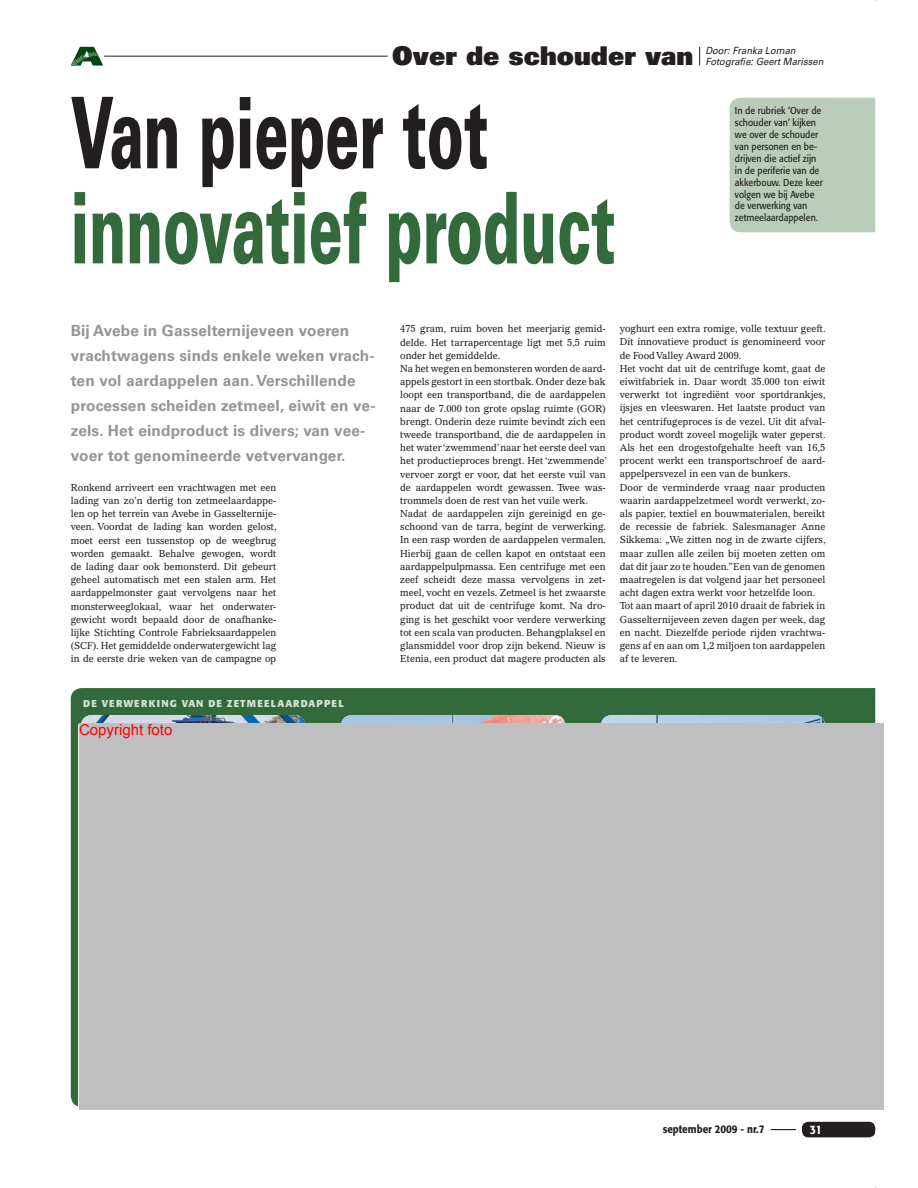
<style>
.page{position:relative;width:918px;height:1188px;background:#fff}
.page>*{position:absolute;margin:0;border:0;box-sizing:border-box;transform-origin:0 0}
.t1{font:900 99px "Univers LT Std";color:#326a3b;scale:.56 1}
.t2{font:900 99px "Univers LT Std";color:#231f20;scale:.56 1}
.t3{font:25.8px "Univers LT Std X Black";color:#231f20}
.t4{font:700 15.45px/24.9px "Univers LT Std";letter-spacing:.01em;color:#939598}
.t5{font:15px "Arial";color:#f00}
.t6{font:500 12.15px "Formata";color:#fff;scale:.9 1}
.t7{font:500 10.95px "Formata";color:#231f20;scale:.9 1}
.t8{font:9.9px/13.2px "Gazette LT Std";color:#231f20;scale:.94 1}
.t9{font:9.9px/11.9px "Formata";color:#231f20;scale:.9 1}
.t10{font:italic 9.9px/11.6px "Univers LT Std";color:#231f20;scale:.95 1}
.t11{font:700 9.9px "Formata";letter-spacing:.12em;color:#d7e3d7}
</style>
<div class="page">
<svg style="left:71px;top:47px;width:32px;height:19px"></svg>
<div style="left:802px;top:1122px;width:73px;height:15px;background:#231f20;border-radius:6px"></div>
<svg style="left:771px;top:1129px;width:25px;height:1px"></svg>
<div style="left:71px;top:688px;width:804px;height:419px;background:#326a3b"></div>
<img style="left:601px;top:715px;width:224px;height:9px">
<img style="left:81px;top:715px;width:224px;height:9px">
<img style="left:341px;top:715px;width:224px;height:9px">
<hr style="left:104px;top:56px;width:284px;height:1px;background:#231f20">
<svg style="left:699px;top:47px;width:1px;height:18px"></svg>
<div style="left:730px;top:98px;width:145px;height:134px;background:#bacdba"></div>
<div style="left:79px;top:724px;width:805px;height:386px;background:#bfbfbf"></div>
<h2 class="t3" style="left:392px;top:47px;width:303px">Over de schouder van</h2>
<p class="t10" style="left:705px;top:45px;width:126px">Door: Franka Loman<br>Fotografie: Geert Marissen</p>
<p class="t9" style="left:735px;top:106px;width:99px">In de rubriek ‘Over de schouder van’ kijken we over de schouder van personen en be&shy;drijven die actief zijn in de periferie van de akkerbouw. Deze keer volgen we bij Avebe de verwerking van zetmeelaardappelen.</p>
<h1 class="t2" style="left:71px;top:96px;width:747px">Van pieper tot</h1>
<h1 class="t1" style="left:71px;top:191px;width:974px">innovatief product</h1>
<p class="t4" style="left:71px;top:319px;width:306px">Bij Avebe in Gasselternijeveen voeren vrachtwagens sinds enkele weken vrach&shy;ten vol aardappelen aan. Verschillende processen scheiden zetmeel, eiwit en ve&shy;zels. Het eindproduct is divers; van vee&shy;voer tot genomineerde vetvervanger.</p>
<p class="t8" style="left:71px;top:482px;width:221px;text-align:justify">Ronkend arriveert een vrachtwagen met een lading van zo’n dertig ton zetmeelaardappe&shy;len op het terrein van Avebe in Gasselternije&shy;veen. Voordat de lading kan worden gelost, moet eerst een tussenstop op de weegbrug worden gemaakt. Behalve gewogen, wordt de lading daar ook bemonsterd. Dit gebeurt geheel automatisch met een stalen arm. Het aardappelmonster gaat vervolgens naar het monsterweeglokaal, waar het onderwater&shy;gewicht wordt bepaald door de onafhanke&shy;lijke Stichting Controle Fabrieksaardappelen (SCF). Het gemiddelde onderwatergewicht lag in de eerste drie weken van de campagne op</p>
<p class="t11" style="left:83px;top:699px;width:262px">DE VERWERKING VAN DE ZETMEELAARDAPPEL</p>
<h3 class="t5" style="left:79px;top:720px;width:95px">Copyright foto</h3>
<p class="t8" style="left:400px;top:323px;width:221px">475 gram, ruim boven het meerjarig gemid&shy;delde. Het tarrapercentage ligt met 5,5 ruim onder het gemiddelde.<br>Na het wegen en bemonsteren worden de aard&shy;appels gestort in een stortbak. Onder deze bak loopt een transportband, die de aardappelen naar de 7.000 ton grote opslag ruimte (GOR) brengt. Onderin deze ruimte bevindt zich een tweede transportband, die de aardappelen in het water ‘zwemmend’ naar het eerste deel van het productieproces brengt. Het ‘zwemmende’ vervoer zorgt er voor, dat het eerste vuil van de aardappelen wordt gewassen. Twee was&shy;trommels doen de rest van het vuile werk.<br>Nadat de aardappelen zijn gereinigd en ge&shy;schoond van de tarra, begint de verwerking.<br>In een rasp worden de aardappelen vermalen.<br>Hierbij gaan de cellen kapot en ontstaat een aardappelpulpmassa. Een centrifuge met een zeef scheidt deze massa vervolgens in zet&shy;meel, vocht en vezels. Zetmeel is het zwaarste product dat uit de centrifuge komt. Na dro&shy;ging is het geschikt voor verdere verwerking tot een scala van producten. Behangplaksel en glansmiddel voor drop zijn bekend. Nieuw is Etenia, een product dat magere producten als</p>
<p class="t8" style="left:620px;top:323px;width:221px">yoghurt een extra romige, volle textuur geeft.<br>Dit innovatieve product is genomineerd voor de Food Valley Award 2009.<br>Het vocht dat uit de centrifuge komt, gaat de eiwitfabriek in. Daar wordt 35.000 ton eiwit verwerkt tot ingrediënt voor sportdrankjes, ijsjes en vleeswaren. Het laatste product van het centrifugeproces is de vezel. Uit dit afval&shy;product wordt zoveel mogelijk water geperst.<br>Als het een drogestofgehalte heeft van 16,5 procent werkt een transportschroef de aard&shy;appelpersvezel in een van de bunkers.<br>Door de verminderde vraag naar producten waarin aardappelzetmeel wordt verwerkt, zo&shy;als papier, textiel en bouwmaterialen, bereikt de recessie de fabriek. Salesmanager Anne Sikkema: „We zitten nog in de zwarte cijfers, maar zullen alle zeilen bij moeten zetten om dat dit jaar zo te houden.”Een van de genomen maatregelen is dat volgend jaar het personeel acht dagen extra werkt voor hetzelfde loon.<br>Tot aan maart of april 2010 draait de fabriek in Gasselternijeveen zeven dagen per week, dag en nacht. Diezelfde periode rijden vrachtwa&shy;gens af en aan om 1,2 miljoen ton aardappelen af te leveren.</p>
<p class="t7" style="left:663px;top:1125px;width:115px">september 2009 - nr.7</p>
<p class="t6" style="left:810px;top:1124px;width:15px">31</p>
</div>
